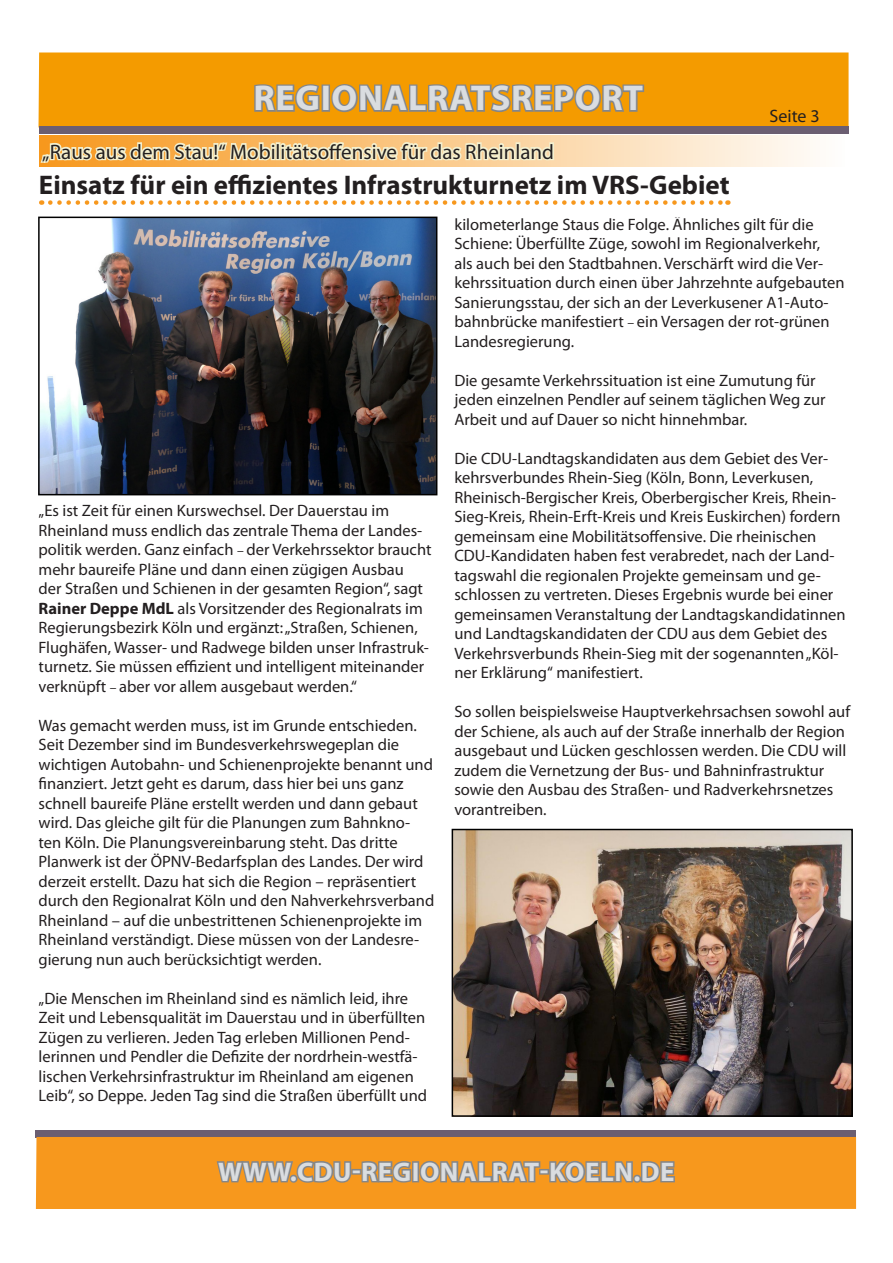
<style>
.page{position:relative;width:893px;height:1263px;background:#fff}
.page>*{position:absolute;margin:0;border:0;box-sizing:border-box;transform-origin:0 0}
.Titel{font:700 36px "Myriad Pro";letter-spacing:.02em;color:#dadde0}
.Textkörper{font:700 27px "Myriad Pro";color:#231f20}
.Titel-2{font:700 27px "Myriad Pro";letter-spacing:.02em;color:#dadde0}
.Textkörper-2{font:21px "Myriad Pro";color:#231f20}
.t1{font:18px "Myriad Pro";color:#231f20}
.Textkörper-3{font:16.5px/19.5px "Myriad Pro";color:#231f20}
.s1{font-size:13.5px}
.s2{font-weight:700}
</style>
<div class="page">
<div style="left:728px;top:52px;width:121px;height:77px;background:#f49b00"></div>
<div style="left:39px;top:126px;width:809px;height:8px;background:#6b5e71"></div>
<div style="left:36px;top:1130px;width:820px;height:7px;background:#6b5e71"></div>
<div style="left:36px;top:1137px;width:820px;height:72px;background:#f7981d"></div>
<svg style="left:215px;top:1137px;width:138px;height:72px;background:#e09432"></svg>
<div style="left:351px;top:1169px;width:10px;height:6px;border:3px solid #848689"></div>
<svg style="left:360px;top:1141px;width:182px;height:50px;background:#d3923e"></svg>
<div style="left:539px;top:1169px;width:10px;height:6px;border:3px solid #848689"></div>
<svg style="left:548px;top:1158px;width:128px;height:33px;background:#c28f4d"></svg>
<svg style="left:728px;top:135px;width:85px;height:32px;fill:#fef4e8"></svg>
<svg style="left:38px;top:52px;width:690px;height:244px"></svg>
<img style="left:41px;top:220px;width:393px;height:272px">
<div style="left:38px;top:217px;width:399px;height:278px;border:2px solid #000"></div>
<img style="left:455px;top:832px;width:395px;height:282px">
<div style="left:452px;top:829px;width:401px;height:288px;border:2px solid #000"></div>
<p class="Titel" style="left:253px;top:75px;width:391px">REGIONALRATSREPORT</p>
<p class="Textkörper-2" style="left:42px;top:139px;width:513px">„Raus aus dem Stau!“ Mobilitätsoffensive für das Rheinland</p>
<p class="Textkörper" style="left:39px;top:167px;width:692px">Einsatz für ein effizientes Infrastrukturnetz im VRS-Gebiet</p>
<p class="t1" style="left:769px;top:104px;width:52px">Seite 3</p>
<p class="Textkörper-3" style="left:39px;top:501px;width:394px">„Es ist Zeit für einen Kurswechsel. Der Dauerstau im Rheinland muss endlich das zentrale Thema der Landes&shy;politik werden. Ganz einfach <span class="s1">–</span> der Verkehrssektor braucht mehr baureife Pläne und dann einen zügigen Ausbau<br>der Straßen und Schienen in der gesamten Region“, sagt <span class="s2">Rainer Deppe MdL</span> als Vorsitzender des Regionalrats im Regierungsbezirk Köln und ergänzt: „Straßen, Schienen, Flughäfen, Wasser- und Radwege bilden unser Infrastruk&shy;turnetz. Sie müssen effizient und intelligent miteinander verknüpft <span class="s1">–</span> aber vor allem ausgebaut werden.“</p>
<p class="Textkörper-3" style="left:39px;top:715px;width:397px">Was gemacht werden muss, ist im Grunde entschieden.<br>Seit Dezember sind im Bundesverkehrswegeplan die wichtigen Autobahn- und Schienenprojekte benannt und finanziert. Jetzt geht es darum, dass hier bei uns ganz schnell baureife Pläne erstellt werden und dann gebaut wird. Das gleiche gilt für die Planungen zum Bahnkno&shy;ten Köln. Die Planungsvereinbarung steht. Das dritte Planwerk ist der ÖPNV-Bedarfsplan des Landes. Der wird derzeit erstellt. Dazu hat sich die Region – repräsentiert durch den Regionalrat Köln und den Nahverkehrsverband Rheinland – auf die unbestrittenen Schienenprojekte im Rheinland verständigt. Diese müssen von der Landesre&shy;gierung nun auch berücksichtigt werden.</p>
<p class="Textkörper-3" style="left:39px;top:988px;width:390px">„Die Menschen im Rheinland sind es nämlich leid, ihre Zeit und Lebensqualität im Dauerstau und in überfüllten Zügen zu verlieren. Jeden Tag erleben Millionen Pend&shy;lerinnen und Pendler die Defizite der nordrhein-westfä&shy;lischen Verkehrsinfrastruktur im Rheinland am eigenen Leib“, so Deppe. Jeden Tag sind die Straßen überfüllt und</p>
<p class="Textkörper-3" style="left:454px;top:214px;width:392px">kilometerlange Staus die Folge. Ähnliches gilt für die Schiene: Überfüllte Züge, sowohl im Regionalverkehr,<br>als auch bei den Stadtbahnen. Verschärft wird die Ver&shy;kehrssituation durch einen über Jahrzehnte aufgebauten Sanierungsstau, der sich an der Leverkusener A1-Auto&shy;bahnbrücke manifestiert <span class="s1">–</span> ein Versagen der rot-grünen Landesregierung.</p>
<p class="Textkörper-3" style="left:454px;top:370px;width:373px">Die gesamte Verkehrssituation ist eine Zumutung für jeden einzelnen Pendler auf seinem täglichen Weg zur<br>Arbeit und auf Dauer so nicht hinnehmbar.</p>
<p class="Textkörper-3" style="left:454px;top:448px;width:393px">Die CDU-Landtagskandidaten aus dem Gebiet des Ver&shy;kehrsverbundes Rhein-Sieg (Köln, Bonn, Leverkusen, Rheinisch-Bergischer Kreis, Oberbergischer Kreis, Rhein-Sieg-Kreis, Rhein-Erft-Kreis und Kreis Euskirchen) fordern gemeinsam eine Mobilitätsoffensive. Die rheinischen CDU-Kandidaten haben fest verabredet, nach der Land&shy;tagswahl die regionalen Projekte gemeinsam und ge&shy;schlossen zu vertreten. Dieses Ergebnis wurde bei einer gemeinsamen Veranstaltung der Landtagskandidatinnen und Landtagskandidaten der CDU aus dem Gebiet des Verkehrsverbunds Rhein-Sieg mit der sogenannten „Köl&shy;ner Erklärung“ manifestiert.</p>
<p class="Textkörper-3" style="left:454px;top:702px;width:397px">So sollen beispielsweise Hauptverkehrsachsen sowohl auf der Schiene, als auch auf der Straße innerhalb der Region ausgebaut und Lücken geschlossen werden. Die CDU will zudem die Vernetzung der Bus- und Bahninfrastruktur sowie den Ausbau des Straßen- und Radverkehrsnetzes vorantreiben.</p>
<p class="Titel-2" style="left:218px;top:1154px;width:458px">WWW.CDU-REGIONALRAT-KOELN.DE</p>
</div>
